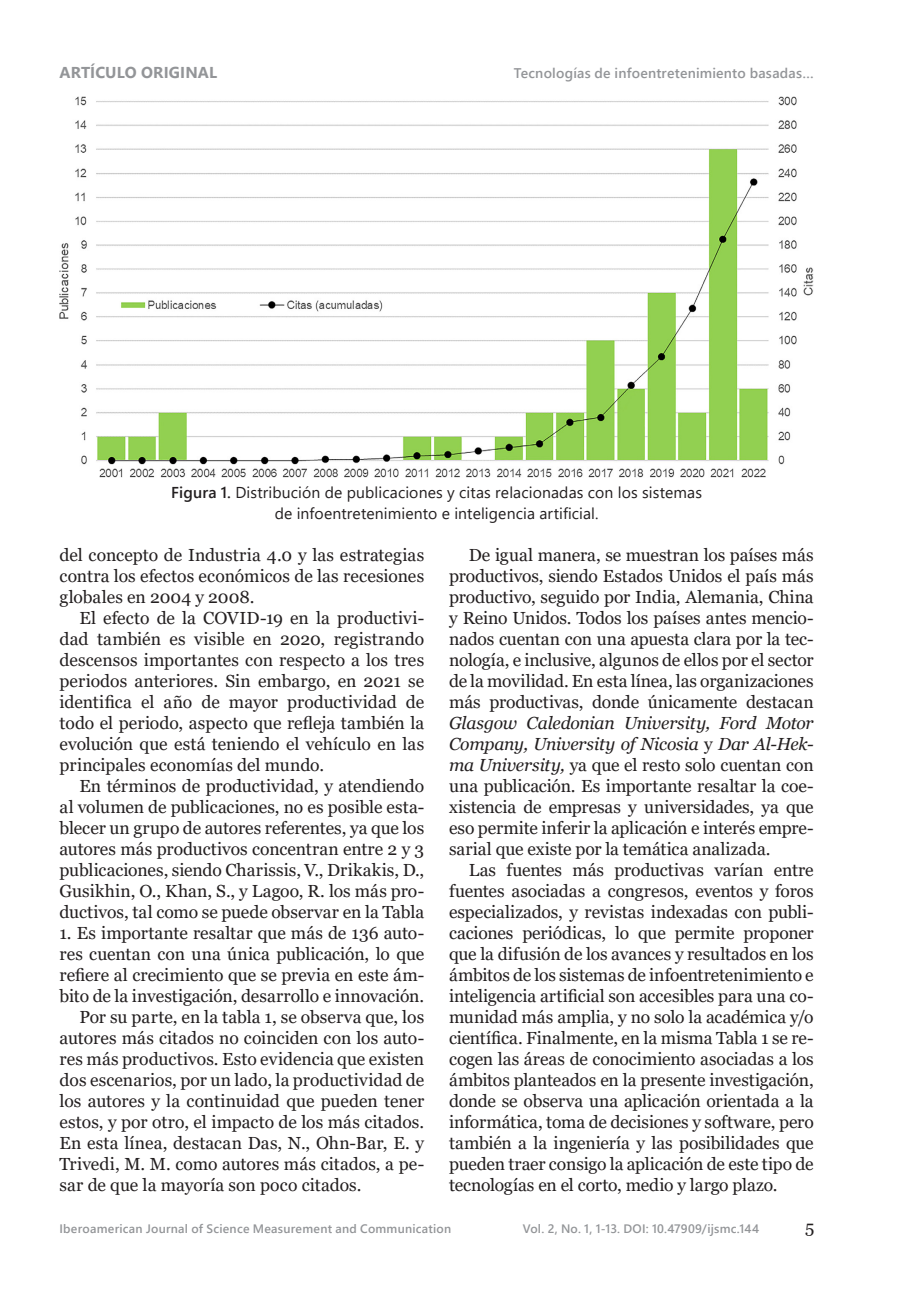
<style>
.page{position:relative;width:913px;height:1290px;background:#fff}
.page>*{position:absolute;margin:0;border:0;box-sizing:border-box;transform-origin:0 0}
.Párrafo_Español{font:17.5px/21px "Georgia";letter-spacing:-.005em;color:#231f20;text-align:justify}
.Pie_de_foto{font:15.75px/21px "Segoe UI";letter-spacing:.005em;color:#231f20;text-align:center}
.t1{font:700 15.75px "Segoe UI";letter-spacing:.005em;color:#939598}
.t2{font:600 14px "Segoe UI";letter-spacing:.015em;color:#939598}
.t3{font:600 12.25px "Segoe UI";letter-spacing:.02em;color:#939598}
.s1{font-weight:600}
.s2{font-style:italic}
</style>
<div class="page">
<img style="left:60px;top:96px;width:754px;height:381px">
<p class="t1" style="left:60px;top:58px;width:159px">ARTÍCULO ORIGINAL</p>
<p class="t2" style="left:514px;top:60px;width:301px">Tecnologías de infoentretenimiento basadas…</p>
<p class="Pie_de_foto" style="left:171px;top:481px;width:532px"><span class="s1">Figura 1.</span> Distribución de publicaciones y citas relacionadas con los sistemas de infoentretenimiento e inteligencia artificial.</p>
<p class="Párrafo_Español" style="left:60px;top:545px;width:366px">del concepto de Industria 4.0 y las estrategias contra los efectos económicos de las recesiones globales en 2004 y 2008.</p>
<p class="Párrafo_Español" style="left:60px;top:608px;width:366px;text-indent:20px">El efecto de la COVID-19 en la productivi&shy;dad también es visible en 2020, registrando descensos importantes con respecto a los tres periodos anteriores. Sin embargo, en 2021 se identifica el año de mayor productividad de todo el periodo, aspecto que refleja también la evolución que está teniendo el vehículo en las principales economías del mundo.</p>
<p class="Párrafo_Español" style="left:60px;top:776px;width:366px;text-indent:20px">En términos de productividad, y atendiendo al volumen de publicaciones, no es posible esta&shy;blecer un grupo de autores referentes, ya que los autores más productivos concentran entre 2 y 3 publicaciones, siendo Charissis, V., Drikakis, D., Gusikhin, O., Khan, S., y Lagoo, R. los más pro&shy;ductivos, tal como se puede observar en la Tabla</p>
<p class="Párrafo_Español" style="left:60px;top:923px;width:366px">1. Es importante resaltar que más de 136 auto&shy;res cuentan con una única publicación, lo que refiere al crecimiento que se previa en este ám&shy;bito de la investigación, desarrollo e innovación.</p>
<p class="Párrafo_Español" style="left:60px;top:1007px;width:366px;text-indent:20px">Por su parte, en la tabla 1, se observa que, los autores más citados no coinciden con los auto&shy;res más productivos. Esto evidencia que existen dos escenarios, por un lado, la productividad de los autores y la continuidad que pueden tener estos, y por otro, el impacto de los más citados.<br>En esta línea, destacan Das, N., Ohn-Bar, E. y Trivedi, M. M. como autores más citados, a pe&shy;sar de que la mayoría son poco citados.</p>
<p class="Párrafo_Español" style="left:449px;top:545px;width:366px;text-indent:20px">De igual manera, se muestran los países más productivos, siendo Estados Unidos el país más productivo, seguido por India, Alemania, China y Reino Unidos. Todos los países antes mencio&shy;nados cuentan con una apuesta clara por la tec&shy;nología, e inclusive, algunos de ellos por el sector de la movilidad. En esta línea, las organizaciones más productivas, donde únicamente destacan <span class="s2">Glasgow Caledonian University, Ford Motor Company, University of Nicosia</span> y <span class="s2">Dar Al-Hek&shy;ma University,</span> ya que el resto solo cuentan con una publicación. Es importante resaltar la coe&shy;xistencia de empresas y universidades, ya que eso permite inferir la aplicación e interés empre&shy;sarial que existe por la temática analizada.</p>
<p class="Párrafo_Español" style="left:449px;top:860px;width:366px;text-indent:20px">Las fuentes más productivas varían entre fuentes asociadas a congresos, eventos y foros especializados, y revistas indexadas con publi&shy;caciones periódicas, lo que permite proponer que la difusión de los avances y resultados en los ámbitos de los sistemas de infoentretenimiento e inteligencia artificial son accesibles para una co&shy;munidad más amplia, y no solo la académica y/o científica. Finalmente, en la misma Tabla 1 se re&shy;cogen las áreas de conocimiento asociadas a los ámbitos planteados en la presente investigación, donde se observa una aplicación orientada a la informática, toma de decisiones y software, pero también a la ingeniería y las posibilidades que pueden traer consigo la aplicación de este tipo de tecnologías en el corto, medio y largo plazo.</p>
<p class="t3" style="left:60px;top:1217px;width:393px">Iberoamerican Journal of Science Measurement and Communication</p>
<p class="t3" style="left:523px;top:1217px;width:238px">Vol. 2, No. 1, 1-13. DOI: 10.47909/ijsmc.144</p>
<p class="Párrafo_Español" style="left:805px;top:1217px;width:11px">5</p>
</div>
